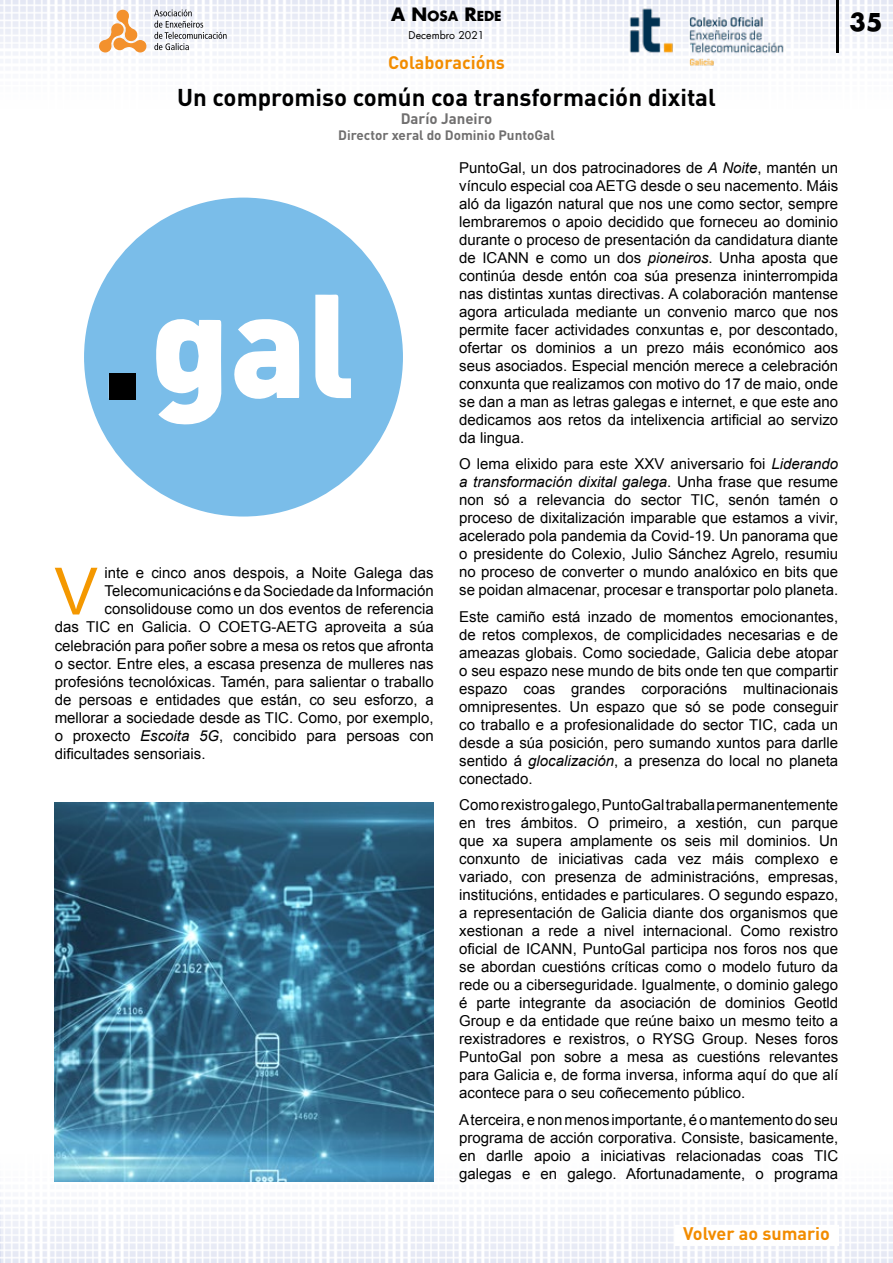
<style>
.page{position:relative;width:893px;height:1263px;background:#fff}
.page>*{position:absolute;margin:0;border:0;box-sizing:border-box;transform-origin:0 0}
.t1{font:65.25px "Arial";color:#f49800}
.t2{font:700 24px "DIN Pro";color:#000}
.t3{font:700 24px "Futura LT";color:#000}
.t4{font:700 18px "DIN Pro";color:#f28c00}
.t5{font:15px/18px "Arial";color:#000;text-align:justify}
.t6{font:700 15px "DIN Pro";color:#706f6f}
.t7{font:700 13.5px "DIN Pro";color:#706f6f}
.t8{font:700 13.5px "Futura LT";color:#000}
.t9{font:10.5px "Futura LT";color:#000}
.s1{font-size:18px}
.s2{font-style:italic}
</style>
<div class="page">
<img style="left:0;top:0;width:893px;height:63px">
<img style="left:0;top:1141px;width:893px;height:122px">
<div style="left:84px;top:198px;width:319px;height:318px;background:#7abde9;border-radius:50%"></div>
<svg style="left:156px;top:319px;width:66px;height:106px"></svg>
<svg style="left:234px;top:319px;width:65px;height:80px"></svg>
<svg style="left:315px;top:294px;width:36px;height:105px"></svg>
<div style="left:109px;top:373px;width:26px;height:27px;background:#000"></div>
<img style="left:55px;top:803px;width:379px;height:378px">
<div style="left:675px;top:1225px;width:163px;height:20px;background:#fff"></div>
<svg style="left:99px;top:10px;width:48px;height:42px"></svg>
<svg style="left:154px;top:10px;width:73px;height:40px"></svg>
<img style="left:624px;top:5px;width:170px;height:61px">
<hr style="left:836px;top:0;width:3px;height:52px;background:#000">
<p class="t8" style="left:391px;top:7px;width:112px"><span class="s1">A N</span>OSA <span class="s1">R</span>EDE</p>
<p class="t9" style="left:409px;top:29px;width:77px">Decembro 2021</p>
<p class="t4" style="left:388px;top:49px;width:118px">Colaboracións</p>
<h2 class="t2" style="left:177px;top:79px;width:540px">Un compromiso común coa transformación dixital</h2>
<p class="t6" style="left:401px;top:107px;width:93px">Darío Janeiro</p>
<p class="t7" style="left:338px;top:125px;width:218px">Director xeral do Dominio PuntoGal</p>
<h1 class="t1" style="left:54px;top:549px;width:45px">V</h1>
<p class="t5" style="left:105px;top:564px;width:331px">inte e cinco anos despois, a Noite Galega das</p>
<p class="t5" style="left:105px;top:582px;width:331px">Telecomunicacións e da Sociedade da Información</p>
<p class="t5" style="left:105px;top:600px;width:331px">consolidouse como un dos eventos de referencia</p>
<p class="t5" style="left:55px;top:618px;width:380px">das TIC en Galicia. O COETG-AETG aproveita a súa</p>
<p class="t5" style="left:55px;top:636px;width:380px">celebración para poñer sobre a mesa os retos que afronta</p>
<p class="t5" style="left:55px;top:654px;width:380px">o sector. Entre eles, a escasa presenza de mulleres nas</p>
<p class="t5" style="left:55px;top:672px;width:380px">profesións tecnolóxicas. Tamén, para salientar o traballo</p>
<p class="t5" style="left:55px;top:690px;width:380px">de persoas e entidades que están, co seu esforzo, a</p>
<p class="t5" style="left:55px;top:708px;width:380px">mellorar a sociedade desde as TIC. Como, por exemplo,</p>
<p class="t5" style="left:55px;top:726px;width:380px">o proxecto <span class="s2">Escoita 5G</span>, concibido para persoas con</p>
<p class="t5" style="left:55px;top:744px;width:152px">dificultades sensoriais.</p>
<p class="t5" style="left:459px;top:158px;width:380px">PuntoGal, un dos patrocinadores de <span class="s2">A Noite</span>, mantén un vínculo especial coa AETG desde o seu nacemento. Máis aló da ligazón natural que nos une como sector, sempre lembraremos o apoio decidido que forneceu ao dominio durante o proceso de presentación da candidatura diante de ICANN e como un dos <span class="s2">pioneiros</span>. Unha aposta que continúa desde entón coa súa presenza ininterrompida nas distintas xuntas directivas. A colaboración mantense agora articulada mediante un convenio marco que nos permite facer actividades conxuntas e, por descontado, ofertar os dominios a un prezo máis económico aos seus asociados. Especial mención merece a celebración conxunta que realizamos con motivo do 17 de maio, onde se dan a man as letras galegas e internet, e que este ano dedicamos aos retos da intelixencia artificial ao servizo da lingua.</p>
<p class="t5" style="left:459px;top:455px;width:380px">O lema elixido para este XXV aniversario foi <span class="s2">Liderando a transformación dixital galega</span>. Unha frase que resume non só a relevancia do sector TIC, senón tamén o proceso de dixitalización imparable que estamos a vivir, acelerado pola pandemia da Covid-19. Un panorama que o presidente do Colexio, Julio Sánchez Agrelo, resumiu no proceso de converter o mundo analóxico en bits que se poidan almacenar, procesar e transportar polo planeta.</p>
<p class="t5" style="left:459px;top:607px;width:380px">Este camiño está inzado de momentos emocionantes, de retos complexos, de complicidades necesarias e de ameazas globais. Como sociedade, Galicia debe atopar o seu espazo nese mundo de bits onde ten que compartir espazo coas grandes corporacións multinacionais omnipresentes. Un espazo que só se pode conseguir co traballo e a profesionalidade do sector TIC, cada un desde a súa posición, pero sumando xuntos para darlle sentido á <span class="s2">glocalización</span>, a presenza do local no planeta conectado.</p>
<p class="t5" style="left:459px;top:796px;width:380px">Como rexistro galego, PuntoGal traballa permanentemente en tres ámbitos. O primeiro, a xestión, cun parque que xa supera amplamente os seis mil dominios. Un conxunto de iniciativas cada vez máis complexo e variado, con presenza de administracións, empresas, institucións, entidades e particulares. O segundo espazo, a representación de Galicia diante dos organismos que xestionan a rede a nivel internacional. Como rexistro oficial de ICANN, PuntoGal participa nos foros nos que se abordan cuestións críticas como o modelo futuro da rede ou a ciberseguridade. Igualmente, o dominio galego é parte integrante da asociación de dominios Geotld Group e da entidade que reúne baixo un mesmo teito a rexistradores e rexistros, o RYSG Group. Neses foros PuntoGal pon sobre a mesa as cuestións relevantes para Galicia e, de forma inversa, informa aquí do que alí acontece para o seu coñecemento público.</p>
<p class="t5" style="left:459px;top:1110px;width:380px">A terceira, e non menos importante, é o mantemento do seu programa de acción corporativa. Consiste, basicamente, en darlle apoio a iniciativas relacionadas coas TIC galegas e en galego. Afortunadamente, o programa</p>
<h2 class="t3" style="left:849px;top:6px;width:34px">35</h2>
<p class="t4" style="left:683px;top:1219px;width:148px">Volver ao sumario</p>
</div>
